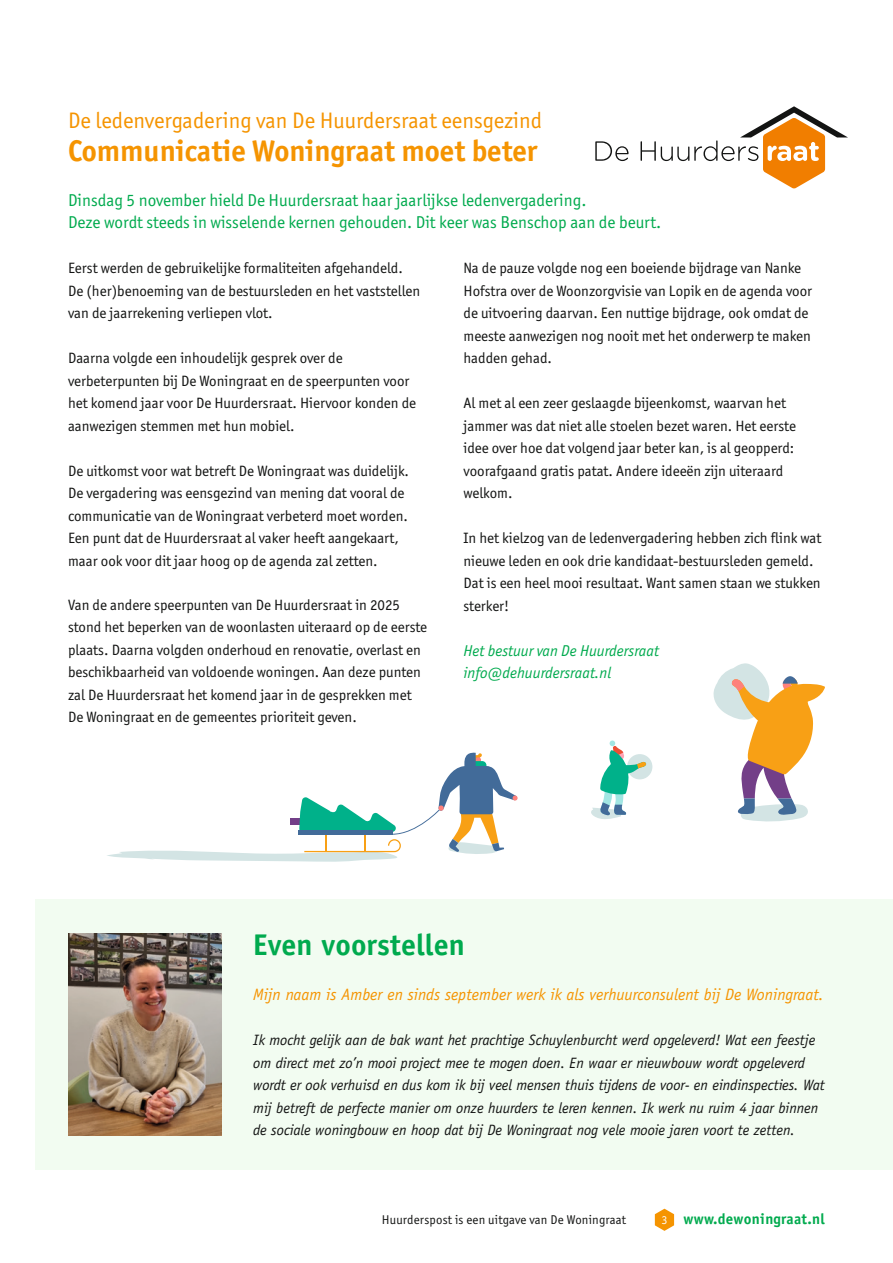
<style>
.page{position:relative;width:893px;height:1263px;background:#fff}
.page>*{position:absolute;margin:0;border:0;box-sizing:border-box;transform-origin:0 0}
.t1{font:700 30px "Officina San ITC";color:#f59401}
.t2{font:700 30px "Officina Sans LT";color:#00aa4e}
.t3{font:22.5px "Officina San ITC";color:#f59401}
.t4{font:17.25px/22.5px "Officina San ITC";color:#00aa4e}
.t5{font:italic 16.5px "Officina Sans LT";color:#f59401}
.t6{font:italic 15.75px/22.5px "Officina San ITC";color:#00aa4e}
.t7{font:15px/22.5px "Officina San ITC";color:#131413}
.t8{font:italic 15px/22.5px "Officina Sans LT";color:#131413}
.t9{font:700 15px "Officina Sans LT";letter-spacing:.02em;color:#00aa4e}
.t10{font:12.75px "Officina San ITC";letter-spacing:.015em;color:#131413}
.s1{font-family:"Officina San ITC";font-weight:400;font-size:12px;color:#fff}
</style>
<div class="page">
<svg style="left:655px;top:1209px;width:19px;height:22px"></svg>
<svg style="left:595px;top:141px;width:34px;height:20px"></svg>
<svg style="left:641px;top:106px;width:207px;height:83px"></svg>
<div style="left:36px;top:899px;width:857px;height:270px;background:#f2fcf1"></div>
<img style="left:68px;top:933px;width:153px;height:202px">
<svg style="left:107px;top:752px;width:411px;height:110px"></svg>
<div style="left:627px;top:754px;width:25px;height:25px;background:#d3e4e4;border-radius:50%"></div>
<svg style="left:591px;top:740px;width:55px;height:79px"></svg>
<svg style="left:713px;top:663px;width:112px;height:159px"></svg>
<h2 class="t3" style="left:68px;top:107px;width:475px">De ledenvergadering van De Huurdersraat eensgezind</h2>
<h1 class="t1" style="left:68px;top:132px;width:471px">Communicatie Woningraat moet beter</h1>
<p class="t4" style="left:68px;top:188px;width:595px">Dinsdag 5 november hield De Huurdersraat haar jaarlijkse ledenvergadering.<br>Deze wordt steeds in wisselende kernen gehouden. Dit keer was Benschop aan de beurt.</p>
<p class="t7" style="left:68px;top:257px;width:354px">Eerst werden de gebruikelijke formaliteiten afgehandeld.<br>De (her)benoeming van de bestuursleden en het vaststellen van de jaarrekening verliepen vlot.</p>
<p class="t7" style="left:68px;top:347px;width:350px">Daarna volgde een inhoudelijk gesprek over de verbeterpunten bij De Woningraat en de speerpunten voor het komend jaar voor De Huurdersraat. Hiervoor konden de aanwezigen stemmen met hun mobiel.</p>
<p class="t7" style="left:68px;top:459px;width:343px">De uitkomst voor wat betreft De Woningraat was duidelijk.<br>De vergadering was eensgezind van mening dat vooral de communicatie van de Woningraat verbeterd moet worden.<br>Een punt dat de Huurdersraat al vaker heeft aangekaart, maar ook voor dit jaar hoog op de agenda zal zetten.</p>
<p class="t7" style="left:68px;top:593px;width:361px">Van de andere speerpunten van De Huurdersraat in 2025 stond het beperken van de woonlasten uiteraard op de eerste plaats. Daarna volgden onderhoud en renovatie, overlast en beschikbaarheid van voldoende woningen. Aan deze punten zal De Huurdersraat het komend jaar in de gesprekken met De Woningraat en de gemeentes prioriteit geven.</p>
<p class="t7" style="left:463px;top:257px;width:350px">Na de pauze volgde nog een boeiende bijdrage van Nanke Hofstra over de Woonzorgvisie van Lopik en de agenda voor de uitvoering daarvan. Een nuttige bijdrage, ook omdat de meeste aanwezigen nog nooit met het onderwerp te maken hadden gehad.</p>
<p class="t7" style="left:463px;top:392px;width:334px">Al met al een zeer geslaagde bijeenkomst, waarvan het jammer was dat niet alle stoelen bezet waren. Het eerste idee over hoe dat volgend jaar beter kan, is al geopperd: voorafgaand gratis patat. Andere ideeën zijn uiteraard welkom.</p>
<p class="t7" style="left:463px;top:527px;width:359px">In het kielzog van de ledenvergadering hebben zich flink wat nieuwe leden en ook drie kandidaat-bestuursleden gemeld.<br>Dat is een heel mooi resultaat. Want samen staan we stukken sterker!</p>
<p class="t6" style="left:463px;top:639px;width:197px">Het bestuur van De Huurdersraat info@dehuurdersraat.nl</p>
<h1 class="t2" style="left:253px;top:926px;width:213px">Even voorstellen</h1>
<p class="t5" style="left:253px;top:985px;width:572px">Mijn naam is Amber en sinds september werk ik als verhuurconsulent bij De Woningraat.</p>
<p class="t8" style="left:253px;top:1029px;width:573px">Ik mocht gelijk aan de bak want het prachtige Schuylenburcht werd opgeleverd! Wat een feestje om direct met zo’n mooi project mee te mogen doen. En waar er nieuwbouw wordt opgeleverd wordt er ook verhuisd en dus kom ik bij veel mensen thuis tijdens de voor- en eindinspecties. Wat mij betreft de perfecte manier om onze huurders te leren kennen. Ik werk nu ruim 4 jaar binnen de sociale woningbouw en hoop dat bij De Woningraat nog vele mooie jaren voort te zetten.</p>
<p class="t10" style="left:382px;top:1212px;width:246px">Huurderspost is een uitgave van De Woningraat</p>
<p class="t9" style="left:662px;top:1209px;width:165px"><span class="s1">3</span> www.dewoningraat.nl</p>
</div>
